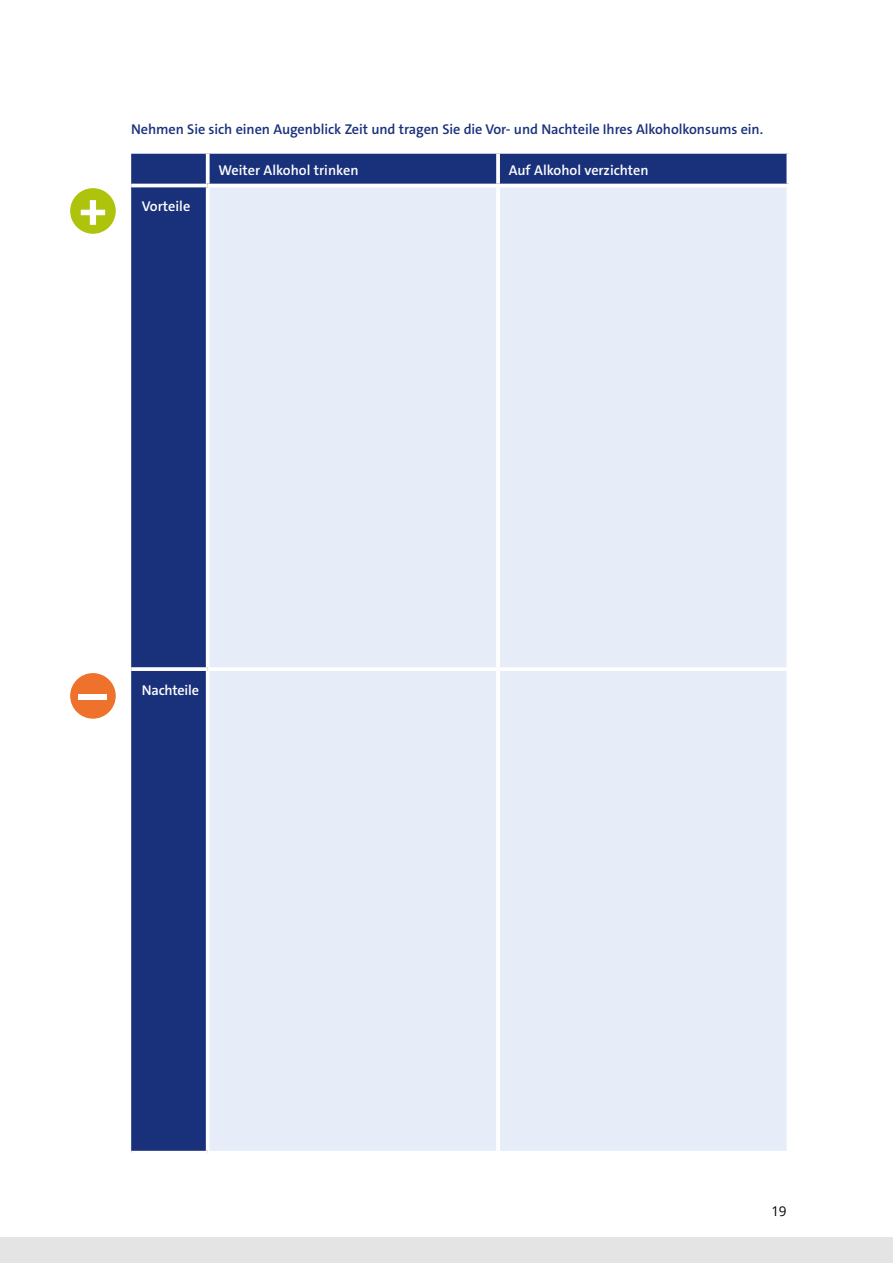
<style>
.page{position:relative;width:893px;height:1263px;background:#fff}
.page>*{position:absolute;margin:0;border:0;box-sizing:border-box;transform-origin:0 0}
.t1{font:700 51.75px "The Sans C4 s";color:#fff}
.t2{font:600 14.25px "The Sans C4 s";letter-spacing:-.005em;color:#19317b}
.t3{font:600 14.25px "The Sans C4 s";color:#fff}
.t4{font:13.5px "Open Sans";color:#000}
</style>
<div class="page">
<div style="left:0;top:1237px;width:893px;height:26px;background:#e4e4e4"></div>
<div style="left:131px;top:154px;width:655px;height:997px;background:#19317b"></div>
<div style="left:210px;top:187px;width:576px;height:964px;background:#e6edf9"></div>
<svg style="left:206px;top:154px;width:4px;height:30px"></svg>
<svg style="left:496px;top:154px;width:4px;height:30px"></svg>
<svg style="left:786px;top:154px;width:3px;height:30px"></svg>
<hr style="left:131px;top:184px;width:77px;height:3px;background:#fff">
<hr style="left:208px;top:184px;width:290px;height:3px;background:#fff">
<hr style="left:206px;top:187px;width:4px;height:480px;background:#fff">
<hr style="left:498px;top:184px;width:292px;height:3px;background:#fff">
<hr style="left:496px;top:187px;width:4px;height:480px;background:#fff">
<svg style="left:786px;top:187px;width:1px;height:480px"></svg>
<svg style="left:131px;top:667px;width:77px;height:4px"></svg>
<hr style="left:208px;top:667px;width:290px;height:4px;background:#fff">
<hr style="left:206px;top:671px;width:4px;height:480px;background:#fff">
<hr style="left:498px;top:667px;width:292px;height:4px;background:#fff">
<hr style="left:496px;top:671px;width:4px;height:480px;background:#fff">
<svg style="left:786px;top:671px;width:1px;height:480px"></svg>
<div style="left:70px;top:188px;width:46px;height:46px;background:#aec30b;border-radius:50%"></div>
<div style="left:70px;top:673px;width:46px;height:46px;background:#ee722b;border-radius:50%"></div>
<h1 class="t1" style="left:79px;top:177px;width:30px">+</h1>
<p class="t2" style="left:131px;top:120px;width:633px">Nehmen Sie sich einen Augenblick Zeit und tragen Sie die Vor- und Nachteile Ihres Alkoholkonsums ein.</p>
<p class="t3" style="left:142px;top:197px;width:50px">Vorteile</p>
<p class="t3" style="left:218px;top:161px;width:142px">Weiter Alkohol trinken</p>
<p class="t3" style="left:509px;top:161px;width:142px">Auf Alkohol verzichten</p>
<h1 class="t1" style="left:79px;top:662px;width:30px">–</h1>
<p class="t3" style="left:142px;top:681px;width:59px">Nachteile</p>
<p class="t4" style="left:772px;top:1202px;width:17px">19</p>
</div>
